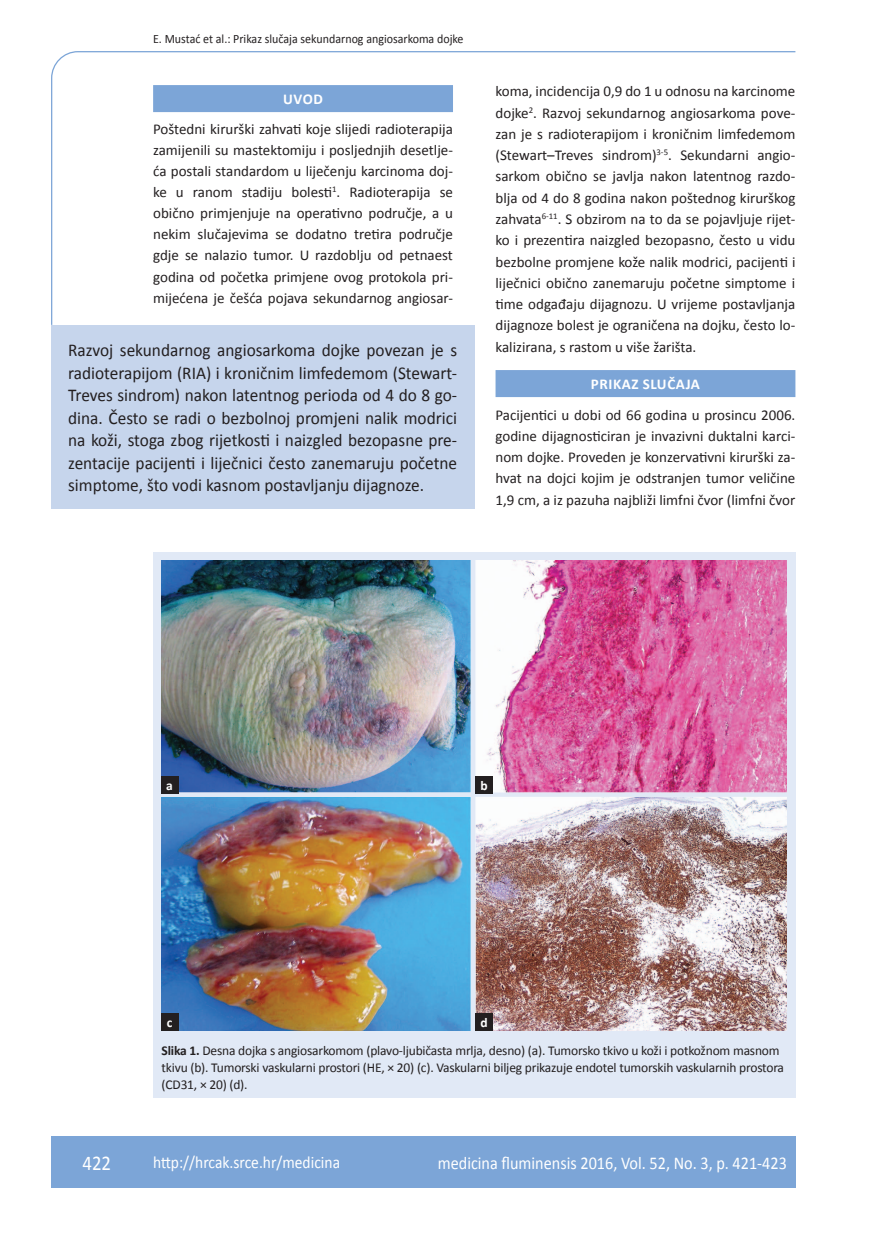
<style>
.page{position:relative;width:872px;height:1234px;background:#fff}
.page>*{position:absolute;margin:0;border:0;box-sizing:border-box;transform-origin:0 0}
.t1{font:21px "Calibri";color:#fff;scale:.9 1}
.t2{font:18px/22.5px "Calibri";color:#231f20;text-align:justify;scale:.96 1}
.t3{font:18px "Calibri";color:#fff;scale:.9 1}
.t4{font:17.25px "Calibri";color:#fff;scale:.9 1}
.t5{font:15px/21.3px "Calibri";color:#231f20;text-align:justify}
.t6{font:700 15px "Calibri";letter-spacing:.04em;color:#fff}
.t7{font:13.5px/16.5px "Calibri";letter-spacing:-.015em;color:#231f20}
.t8{font:700 13.5px "Calibri";color:#fff}
.t9{font:12.75px "Calibri";color:#231f20;scale:.94 1}
.s1{font-weight:700}
</style>
<div class="page">
<svg style="left:51px;top:51px;width:745px;height:275px"></svg>
<div style="left:51px;top:1135px;width:744px;height:51px;background:#7ca5d7"></div>
<div style="left:153px;top:85px;width:300px;height:27px;background:#7ca5d7"></div>
<div style="left:495px;top:370px;width:300px;height:27px;background:#7ca5d7"></div>
<div style="left:51px;top:325px;width:423px;height:184px;background:#c6d5ec"></div>
<div style="left:153px;top:552px;width:642px;height:545px;background:#e1e9f6"></div>
<img style="left:162px;top:561px;width:624px;height:469px">
<div style="left:161px;top:775px;width:17px;height:17px;background:#231f20"></div>
<div style="left:475px;top:775px;width:17px;height:17px;background:#231f20"></div>
<div style="left:161px;top:1013px;width:17px;height:17px;background:#231f20"></div>
<div style="left:475px;top:1013px;width:17px;height:17px;background:#231f20"></div>
<p class="t9" style="left:153px;top:30px;width:332px">E. Mustać et al.: Prikaz slučaja sekundarnog angiosarkoma dojke</p>
<p class="t6" style="left:283px;top:90px;width:41px">UVOD</p>
<p class="t5" style="left:153px;top:118px;width:301px">Poštedni kirurški zahvati koje slijedi radioterapija zamijenili su mastektomiju i posljednjih desetlje&shy;ća postali standardom u liječenju karcinoma doj&shy;ke u ranom stadiju bolesti<sup>1</sup>. Radioterapija se obično primjenjuje na operativno područje, a u nekim slučajevima se dodatno tretira područje gdje se nalazio tumor. U razdoblju od petnaest godina od početka primjene ovog protokola pri&shy;mijećena je češća pojava sekundarnog angiosar-</p>
<p class="t2" style="left:68px;top:338px;width:407px">Razvoj sekundarnog angiosarkoma dojke povezan je s radioterapijom (RIA) i kroničnim limfedemom (Stewart-Treves sindrom) nakon latentnog perioda od 4 do 8 go&shy;dina. Često se radi o bezbolnoj promjeni nalik modrici na koži, stoga zbog rijetkosti i naizgled bezopasne pre&shy;zentacije pacijenti i liječnici često zanemaruju početne simptome, što vodi kasnom postavljanju dijagnoze.</p>
<p class="t5" style="left:495px;top:80px;width:301px">koma, incidencija 0,9 do 1 u odnosu na karcinome dojke<sup>2</sup>. Razvoj sekundarnog angiosarkoma pove&shy;zan je s radioterapijom i kroničnim limfedemom (Stewart–Treves sindrom)<sup>3-5</sup>. Sekundarni angio&shy;sarkom obično se javlja nakon latentnog razdo&shy;blja od 4 do 8 godina nakon poštednog kirurškog zahvata<sup>6-11</sup>. S obzirom na to da se pojavljuje rijet&shy;ko i prezentira naizgled bezopasno, često u vidu bezbolne promjene kože nalik modrici, pacijenti i liječnici obično zanemaruju početne simptome i time odgađaju dijagnozu. U vrijeme postavljanja dijagnoze bolest je ograničena na dojku, često lo&shy;kalizirana, s rastom u više žarišta.</p>
<p class="t6" style="left:591px;top:374px;width:111px">PRIKAZ SLUČAJA</p>
<p class="t5" style="left:495px;top:403px;width:301px">Pacijentici u dobi od 66 godina u prosincu 2006. godine dijagnosticiran je invazivni duktalni karci&shy;nom dojke. Proveden je konzervativni kirurški za&shy;hvat na dojci kojim je odstranjen tumor veličine 1,9 cm, a iz pazuha najbliži limfni čvor (limfni čvor</p>
<p class="t8" style="left:166px;top:776px;width:8px">a</p>
<p class="t8" style="left:480px;top:776px;width:9px">b</p>
<p class="t8" style="left:167px;top:1014px;width:7px">c</p>
<p class="t8" style="left:480px;top:1014px;width:9px">d</p>
<p class="t7" style="left:162px;top:1041px;width:624px"><span class="s1">Slika 1.</span> Desna dojka s angiosarkomom (plavo-ljubičasta mrlja, desno) (a). Tumorsko tkivo u koži i potkožnom masnom tkivu (b). Tumorski vaskularni prostori (HE, × 20) (c). Vaskularni biljeg prikazuje endotel tumorskih vaskularnih prostora (CD31, × 20) (d).</p>
<h1 class="t1" style="left:82px;top:1149px;width:33px">422</h1>
<p class="t4" style="left:153px;top:1150px;width:209px">http://hrcak.srce.hr/medicina</p>
<p class="t3" style="left:438px;top:1151px;width:389px">medicina fluminensis 2016, Vol. 52, No. 3, p. 421-423</p>
</div>
